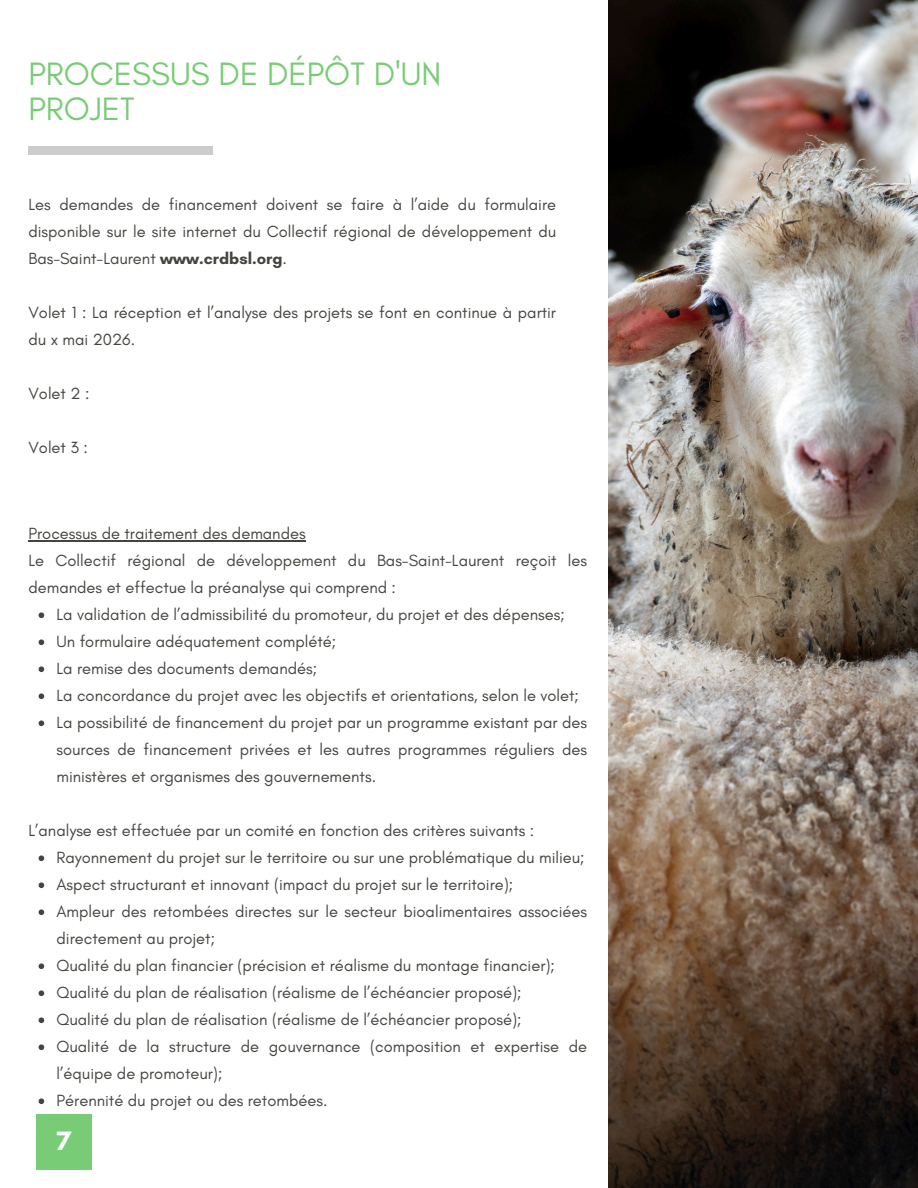
<style>
.page{position:relative;width:918px;height:1188px;background:#fff}
.page>*{position:absolute;margin:0;border:0;box-sizing:border-box;transform-origin:0 0}
.t1{font:33px/34.8px "Glacial Indifference";color:#78cc76}
.t2{font:700 27px "Glacial Indifference";color:#fff}
.t3{font:16.5px/27px "Glacial Indifference";color:#444440}
.s1{font-weight:700}
</style>
<div class="page">
<div style="left:28px;top:147px;width:184px;height:8px;background:#ccc"></div>
<div style="left:37px;top:1114px;width:55px;height:55px;background:#78cc76"></div>
<img style="left:609px;top:0;width:309px;height:1188px">
<hr style="left:28px;top:540px;width:278px;height:2px;background:#444440">
<svg style="left:39px;top:612px;width:5px;height:6px"></svg>
<svg style="left:39px;top:639px;width:5px;height:6px"></svg>
<svg style="left:39px;top:666px;width:5px;height:6px"></svg>
<svg style="left:39px;top:693px;width:5px;height:6px"></svg>
<svg style="left:39px;top:720px;width:5px;height:6px"></svg>
<svg style="left:39px;top:855px;width:5px;height:6px"></svg>
<svg style="left:39px;top:882px;width:5px;height:6px"></svg>
<svg style="left:39px;top:909px;width:5px;height:6px"></svg>
<svg style="left:39px;top:963px;width:5px;height:6px"></svg>
<svg style="left:39px;top:990px;width:5px;height:6px"></svg>
<svg style="left:39px;top:1017px;width:5px;height:6px"></svg>
<svg style="left:39px;top:1044px;width:5px;height:6px"></svg>
<svg style="left:39px;top:1098px;width:5px;height:6px"></svg>
<h1 class="t1" style="left:28px;top:56px;width:414px">PROCESSUS DE DÉPÔT D'UN<br>PROJET</h1>
<p class="t3" style="left:28px;top:191px;width:529px;text-align:justify">Les demandes de financement doivent se faire à l’aide du formulaire disponible sur le site internet du Collectif régional de développement du Bas-Saint-Laurent <span class="s1">www.crdbsl.org</span>.</p>
<p class="t3" style="left:28px;top:299px;width:529px">Volet 1 : La réception et l’analyse des projets se font en continue à partir du x mai 2026.</p>
<p class="t3" style="left:28px;top:380px;width:63px">Volet 2 :</p>
<p class="t3" style="left:28px;top:434px;width:61px">Volet 3 :</p>
<p class="t3" style="left:28px;top:520px;width:279px">Processus de traitement des demandes</p>
<p class="t3" style="left:28px;top:547px;width:560px">Le Collectif régional de développement du Bas-Saint-Laurent reçoit les demandes et effectue la préanalyse qui comprend :</p>
<p class="t3" style="left:56px;top:601px;width:510px">La validation de l’admissibilité du promoteur, du projet et des dépenses;</p>
<p class="t3" style="left:56px;top:628px;width:281px">Un formulaire adéquatement complété;</p>
<p class="t3" style="left:56px;top:655px;width:262px">La remise des documents demandés;</p>
<p class="t3" style="left:56px;top:682px;width:524px">La concordance du projet avec les objectifs et orientations, selon le volet;</p>
<p class="t3" style="left:56px;top:709px;width:532px;text-align:justify">La possibilité de financement du projet par un programme existant par des sources de financement privées et les autres programmes réguliers des ministères et organismes des gouvernements.</p>
<p class="t3" style="left:28px;top:817px;width:507px">L’analyse est effectuée par un comité en fonction des critères suivants :</p>
<p class="t3" style="left:56px;top:844px;width:530px">Rayonnement du projet sur le territoire ou sur une problématique du milieu;</p>
<p class="t3" style="left:56px;top:871px;width:458px">Aspect structurant et innovant (impact du projet sur le territoire);</p>
<p class="t3" style="left:56px;top:898px;width:532px">Ampleur des retombées directes sur le secteur bioalimentaires associées directement au projet;</p>
<p class="t3" style="left:56px;top:952px;width:500px">Qualité du plan financier (précision et réalisme du montage financier);</p>
<p class="t3" style="left:56px;top:979px;width:467px">Qualité du plan de réalisation (réalisme de l’échéancier proposé);</p>
<p class="t3" style="left:56px;top:1006px;width:467px">Qualité du plan de réalisation (réalisme de l’échéancier proposé);</p>
<p class="t3" style="left:56px;top:1033px;width:532px">Qualité de la structure de gouvernance (composition et expertise de l’équipe de promoteur);</p>
<p class="t3" style="left:56px;top:1087px;width:273px">Pérennité du projet ou des retombées.</p>
<p class="t2" style="left:57px;top:1125px;width:16px">7</p>
</div>
